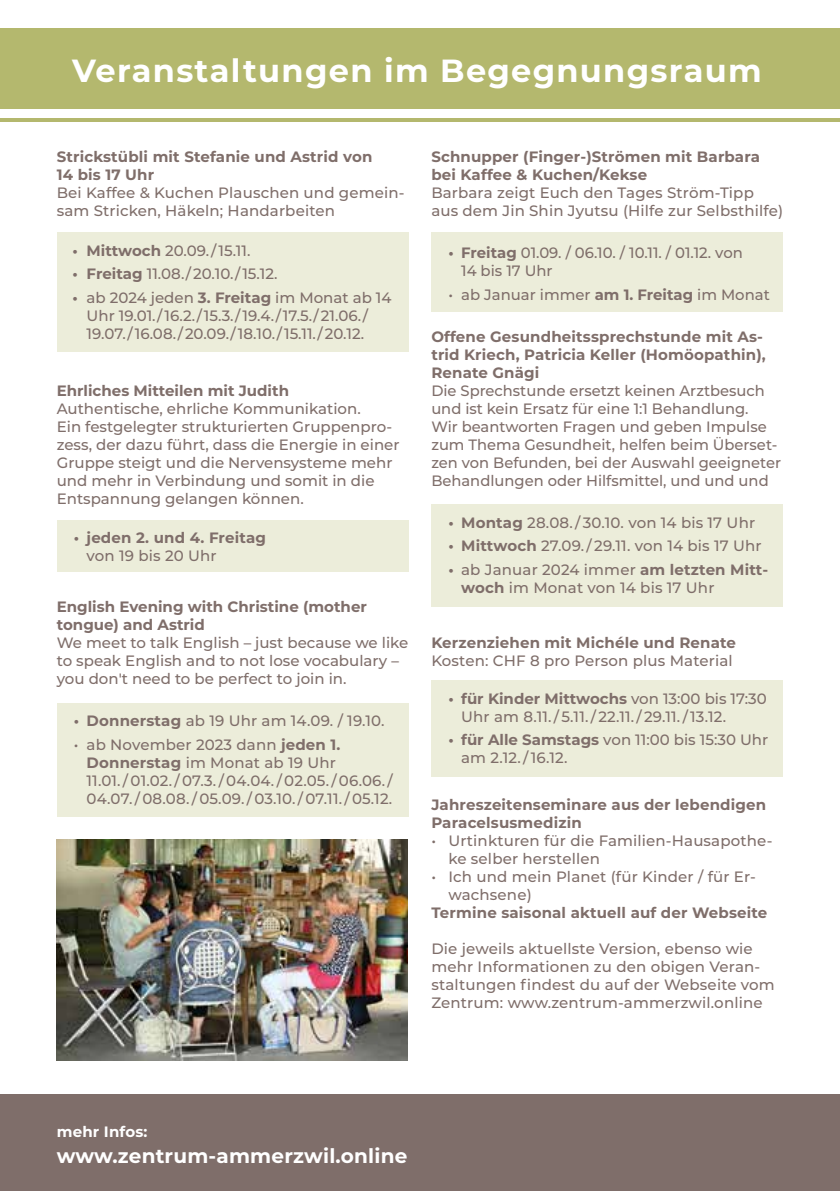
<style>
.page{position:relative;width:840px;height:1191px;background:#fff}
.page>*{position:absolute;margin:0;border:0;box-sizing:border-box;transform-origin:0 0}
.t1{font:700 32px "Montserrat";letter-spacing:.04em;color:#fff}
.t2{font:700 20px "Montserrat";letter-spacing:.01em;color:#fff}
.t3{font:500 15px/18px "Montserrat";color:#7f6e6a}
.t4{font:700 15px/18px "Montserrat";letter-spacing:.01em;color:#7f6e6a}
.t5{font:700 15px "Montserrat";letter-spacing:.01em;color:#fff}
.s1{font-weight:700}
</style>
<div class="page">
<hr style="left:0;top:118px;width:839px;height:4px;background:#b4b86e">
<div style="left:0;top:28px;width:839px;height:81px;background:#b4b86e"></div>
<div style="left:0;top:1094px;width:839px;height:97px;background:#7f6e6a"></div>
<hr style="left:839px;top:1094px;width:1px;height:97px;background:#7f6e6a">
<div style="left:57px;top:232px;width:351px;height:119px;background:#ecedda"></div>
<div style="left:57px;top:703px;width:351px;height:113px;background:#ecedda"></div>
<div style="left:57px;top:520px;width:351px;height:51px;background:#ecedda"></div>
<div style="left:431px;top:232px;width:351px;height:80px;background:#ecedda"></div>
<div style="left:431px;top:505px;width:351px;height:102px;background:#ecedda"></div>
<div style="left:431px;top:680px;width:351px;height:97px;background:#ecedda"></div>
<img style="left:57px;top:839px;width:350px;height:221px">
<h1 class="t1" style="left:72px;top:48px;width:690px">Veranstaltungen im Begegnungsraum</h1>
<p class="t4" style="left:57px;top:147px;width:317px">Strickstübli mit Stefanie und Astrid von<br>14 bis 17 Uhr</p>
<p class="t3" style="left:57px;top:183px;width:349px">Bei Kaffee &amp; Kuchen Plauschen und gemein&shy;sam Stricken, Häkeln; Handarbeiten</p>
<p class="t3" style="left:73px;top:241px;width:179px"><span class="s1">• Mittwoch</span> 20.09. / 15.11.</p>
<p class="t3" style="left:73px;top:264px;width:206px"><span class="s1">• Freitag</span> 11.08./ 20.10./ 15.12.</p>
<p class="t3" style="left:87px;top:288px;width:306px;text-indent:-14px"><span class="s1">•</span> ab 2024 jeden <span class="s1">3. Freitag</span> im Monat ab 14<br>Uhr 19.01./ 16.2./ 15.3./ 19.4./ 17.5./ 21.06./<br>19.07./ 16.08./ 20.09./ 18.10./ 15.11./ 20.12.</p>
<p class="t4" style="left:57px;top:381px;width:234px">Ehrliches Mitteilen mit Judith</p>
<p class="t3" style="left:57px;top:399px;width:344px">Authentische, ehrliche Kommunikation.<br>Ein festgelegter strukturierten Gruppenpro&shy;zess, der dazu führt, dass die Energie in einer Gruppe steigt und die Nervensysteme mehr und mehr in Verbindung und somit in die Entspannung gelangen können.</p>
<p class="t4" style="left:74px;top:528px;width:194px">• jeden 2. und 4. Freitag</p>
<p class="t3" style="left:87px;top:546px;width:131px">von 19 bis 20 Uhr</p>
<p class="t4" style="left:57px;top:597px;width:311px">English Evening with Christine (mother tongue) and Astrid</p>
<p class="t3" style="left:57px;top:633px;width:353px">We meet to talk English – just because we like to speak English and to not lose vocabulary – you don't need to be perfect to join in.</p>
<p class="t3" style="left:74px;top:711px;width:312px"><span class="s1">• Donnerstag</span> ab 19 Uhr am 14.09. / 19.10.</p>
<p class="t3" style="left:87px;top:735px;width:307px;text-indent:-13px">• ab November 2023 dann <span class="s1">jeden 1.<br>Donnerstag</span> im Monat ab 19 Uhr<br>11.01. / 01.02. / 07.3. / 04.04. / 02.05. / 06.06. / 04.07. / 08.08. / 05.09. / 03.10. / 07.11. / 05.12.</p>
<p class="t4" style="left:431px;top:147px;width:330px">Schnupper (Finger-)Strömen mit Barbara bei Kaffee &amp; Kuchen/Kekse</p>
<p class="t3" style="left:431px;top:183px;width:353px">Barbara zeigt Euch den Tages Ström-Tipp aus dem Jin Shin Jyutsu (Hilfe zur Selbsthilfe)</p>
<p class="t3" style="left:461px;top:243px;width:283px;text-indent:-13px"><span class="s1">• Freitag</span> 01.09. / 06.10. / 10.11. / 01.12. von<br>14 bis 17 Uhr</p>
<p class="t3" style="left:448px;top:285px;width:323px">• ab Januar immer <span class="s1">am 1. Freitag</span> im Monat</p>
<p class="t4" style="left:431px;top:327px;width:336px">Offene Gesundheitssprechstunde mit As&shy;trid Kriech, Patricia Keller (Homöopathin),<br>Renate Gnägi</p>
<p class="t3" style="left:431px;top:381px;width:351px">Die Sprechstunde ersetzt keinen Arztbesuch und ist kein Ersatz für eine 1:1 Behandlung.<br>Wir beantworten Fragen und geben Impulse zum Thema Gesundheit, helfen beim Überset&shy;zen von Befunden, bei der Auswahl geeigneter Behandlungen oder Hilfsmittel, und und und</p>
<p class="t3" style="left:448px;top:513px;width:308px"><span class="s1">• Montag</span> 28.08. / 30.10. von 14 bis 17 Uhr</p>
<p class="t3" style="left:448px;top:536px;width:314px"><span class="s1">• Mittwoch</span> 27.09. / 29.11. von 14 bis 17 Uhr</p>
<p class="t3" style="left:461px;top:560px;width:308px;text-indent:-13px"><span class="s1">•</span> ab Januar 2024 immer <span class="s1">am letzten Mitt&shy;woch</span> im Monat von 14 bis 17 Uhr</p>
<p class="t4" style="left:431px;top:633px;width:306px">Kerzenziehen mit Michéle und Renate</p>
<p class="t3" style="left:431px;top:651px;width:302px">Kosten: CHF 8 pro Person plus Material</p>
<p class="t3" style="left:461px;top:688px;width:307px;text-indent:-13px"><span class="s1">• für Kinder Mittwochs</span> von 13:00 bis 17:30<br>Uhr am 8.11. / 5.11. / 22.11. / 29.11. / 13.12.</p>
<p class="t3" style="left:461px;top:730px;width:308px;text-indent:-13px"><span class="s1">• für Alle Samstags</span> von 11:00 bis 15:30 Uhr am 2.12. / 16.12.</p>
<p class="t4" style="left:431px;top:795px;width:336px">Jahreszeitenseminare aus der lebendigen<br>Paracelsusmedizin</p>
<p class="t3" style="left:448px;top:831px;width:325px;text-indent:-17px">• Urtinkturen für die Familien-Hausapothe&shy;ke selber herstellen</p>
<p class="t3" style="left:448px;top:867px;width:309px;text-indent:-17px">• Ich und mein Planet (für Kinder / für Er&shy;wachsene)</p>
<p class="t4" style="left:431px;top:903px;width:337px">Termine saisonal aktuell auf der Webseite</p>
<p class="t3" style="left:431px;top:939px;width:345px">Die jeweils aktuellste Version, ebenso wie mehr Informationen zu den obigen Veran&shy;staltungen findest du auf der Webseite vom Zentrum: www.zentrum-ammerzwil.online</p>
<p class="t5" style="left:57px;top:1121px;width:92px">mehr Infos:</p>
<h2 class="t2" style="left:57px;top:1142px;width:352px">www.zentrum-ammerzwil.online</h2>
</div>
